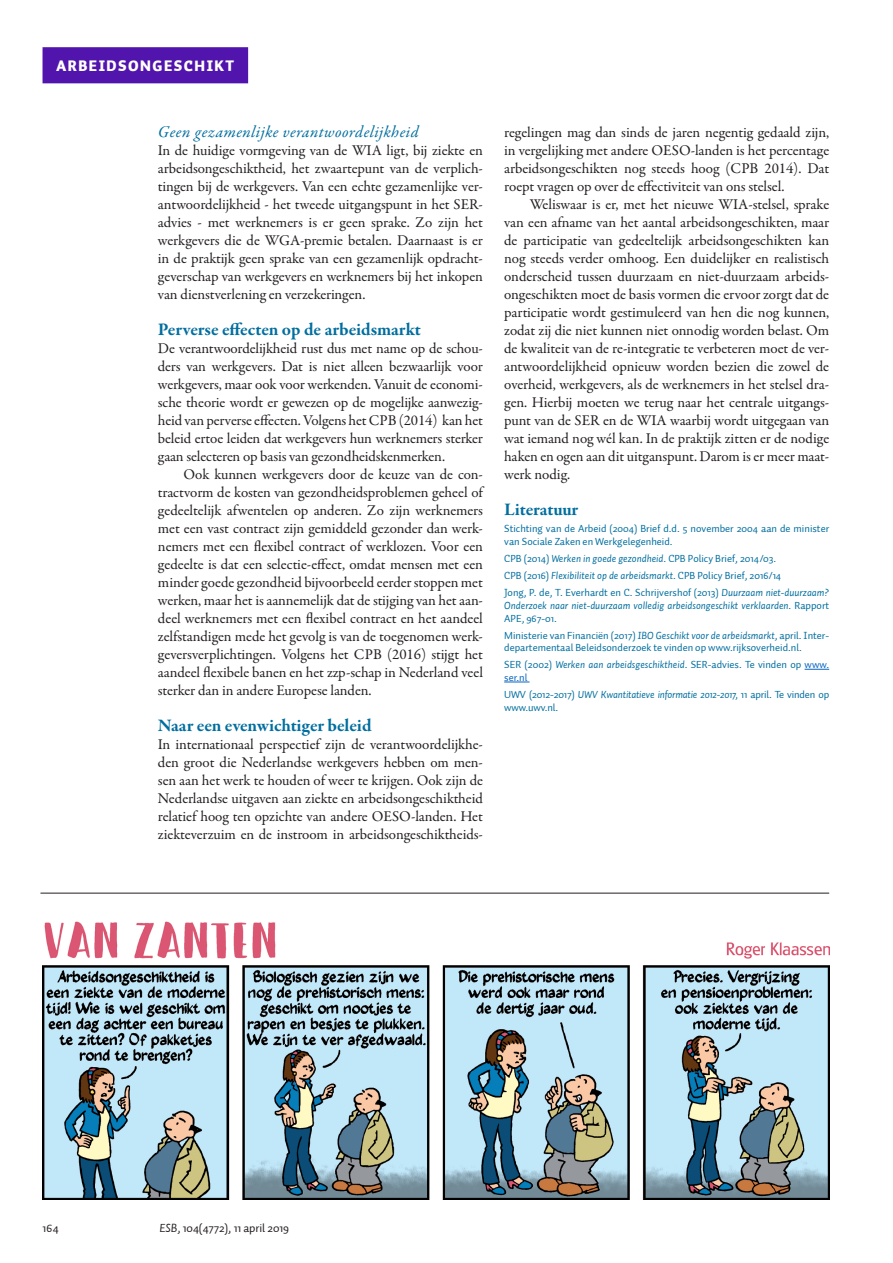
<style>
.page{position:relative;width:893px;height:1263px;background:#fff}
.page>*{position:absolute;margin:0;border:0;box-sizing:border-box;transform-origin:0 0}
.PLAT_EersteAlinea{font:700 18px "Garamond Premr Pro";color:#006e9f}
.TUSSENKOP{font:700 18px "Garamond Premr Pro";letter-spacing:-.005em;color:#006e9f}
.LITERATUURKOP{font:700 18px "Garamond Premr Pro";letter-spacing:-.01em;color:#006e9f}
.TUSSENKOPCURSIEF{font:italic 16.5px "Garamond Premr Pro";letter-spacing:.03em;color:#006e9f}
.PLAT_VervolgAlinea{font:15px/18px "Garamond Premr Pro";letter-spacing:-.01em;color:#231f20;text-align:justify}
.PLAT_EersteAlinea-2{font:15px/18px "Garamond Premr Pro";letter-spacing:-.01em;color:#231f20;text-align:justify}
.THEMATITELBLOK{font:900 15px "Auto 1";letter-spacing:.1em;color:#fff}
.t1{font:12px "Auto 1";letter-spacing:-.005em;color:#231f20}
.LITERATUURTXT{font:10.5px/12.8px "Auto 1";color:#006e9f}
.LITERATUURTXT-2{font:italic 10.5px/12.8px "Auto 1";color:#006e9f;text-align:justify}
.s1{font-style:italic}
.s2{font-style:normal}
.s3{color:#0563c1}
</style>
<div class="page">
<svg style="left:805px;top:669px;width:24px;height:1px"></svg>
<svg style="left:504px;top:682px;width:25px;height:1px"></svg>
<div style="left:43px;top:48px;width:204px;height:35px;background:#5114ac"></div>
<hr style="left:43px;top:47px;width:205px;height:2px;background:#5114ac">
<hr style="left:247px;top:49px;width:1px;height:33px;background:#5114ac">
<hr style="left:43px;top:82px;width:205px;height:1px;background:#5114ac">
<img style="left:43px;top:921px;width:786px;height:278px">
<hr style="left:40px;top:893px;width:789px;height:1px;background:#231f20">
<p class="THEMATITELBLOK" style="left:57px;top:56px;width:179px">ARBEIDSONGESCHIKT</p>
<p class="TUSSENKOPCURSIEF" style="left:158px;top:122px;width:262px">Geen gezamenlijke verantwoordelijkheid</p>
<p class="PLAT_EersteAlinea-2" style="left:158px;top:142px;width:327px">In de huidige vormgeving van de WIA ligt, bij ziekte en arbeidsongeschiktheid, het zwaartepunt van de verplich&shy;tingen bij de werkgevers. Van een echte gezamenlijke ver&shy;antwoordelijkheid - het tweede uitgangspunt in het SER&shy;advies - met werknemers is er geen sprake. Zo zijn het werkgevers die de WGA-premie betalen. Daarnaast is er in de praktijk geen sprake van een gezamenlijk opdracht&shy;geverschap van werkgevers en werknemers bij het inkopen van dienstverlening en verzekeringen.</p>
<p class="PLAT_EersteAlinea" style="left:158px;top:318px;width:264px">Perverse effecten op de arbeidsmarkt</p>
<p class="PLAT_EersteAlinea-2" style="left:158px;top:340px;width:326px">De verantwoordelijkheid rust dus met name op de schou&shy;ders van werkgevers. Dat is niet alleen bezwaarlijk voor werkgevers, maar ook voor werkenden. Vanuit de economi&shy;sche theorie wordt er gewezen op de mogelijke aanwezig&shy;heid van perverse effecten. Volgens het CPB (2014) kan het beleid ertoe leiden dat werkgevers hun werknemers sterker gaan selecteren op basis van gezondheidskenmerken.</p>
<p class="PLAT_VervolgAlinea" style="left:158px;top:466px;width:327px;text-indent:26px">Ook kunnen werkgevers door de keuze van de con&shy;tractvorm de kosten van gezondheidsproblemen geheel of gedeeltelijk afwentelen op anderen. Zo zijn werknemers met een vast contract zijn gemiddeld gezonder dan werk&shy;nemers met een flexibel contract of werklozen. Voor een gedeelte is dat een selectie-effect, omdat mensen met een minder goede gezondheid bijvoorbeeld eerder stoppen met werken, maar het is aannemelijk dat de stijging van het aan&shy;deel werknemers met een flexibel contract en het aandeel zelfstandigen mede het gevolg is van de toegenomen werk&shy;geversverplichtingen. Volgens het CPB (2016) stijgt het aandeel flexibele banen en het zzp-schap in Nederland veel sterker dan in andere Europese landen.</p>
<p class="TUSSENKOP" style="left:158px;top:714px;width:215px">Naar een evenwichtiger beleid</p>
<p class="PLAT_EersteAlinea-2" style="left:158px;top:736px;width:327px">In internationaal perspectief zijn de verantwoordelijkhe&shy;den groot die Nederlandse werkgevers hebben om men&shy;sen aan het werk te houden of weer te krijgen. Ook zijn de Nederlandse uitgaven aan ziekte en arbeidsongeschiktheid relatief hoog ten opzichte van andere OESO-landen. Het ziekteverzuim en de instroom in arbeidsongeschiktheids-</p>
<p class="PLAT_EersteAlinea-2" style="left:504px;top:124px;width:326px">regelingen mag dan sinds de jaren negentig gedaald zijn, in vergelijking met andere OESO-landen is het percentage arbeidsongeschikten nog steeds hoog (CPB 2014). Dat roept vragen op over de effectiviteit van ons stelsel.</p>
<p class="PLAT_VervolgAlinea" style="left:504px;top:196px;width:327px;text-indent:26px">Weliswaar is er, met het nieuwe WIA-stelsel, sprake van een afname van het aantal arbeidsongeschikten, maar de participatie van gedeeltelijk arbeidsongeschikten kan nog steeds verder omhoog. Een duidelijker en realistisch onderscheid tussen duurzaam en niet-duurzaam arbeids&shy;ongeschikten moet de basis vormen die ervoor zorgt dat de participatie wordt gestimuleerd van hen die nog kunnen, zodat zij die niet kunnen niet onnodig worden belast. Om de kwaliteit van de re-integratie te verbeteren moet de ver&shy;antwoordelijkheid opnieuw worden bezien die zowel de overheid, werkgevers, als de werknemers in het stelsel dra&shy;gen. Hierbij moeten we terug naar het centrale uitgangs&shy;punt van de SER en de WIA waarbij wordt uitgegaan van wat iemand nog wél kan. In de praktijk zitten er de nodige haken en ogen aan dit uitganspunt. Darom is er meer maat&shy;werk nodig.</p>
<p class="LITERATUURKOP" style="left:504px;top:498px;width:76px">Literatuur</p>
<p class="LITERATUURTXT" style="left:504px;top:522px;width:326px">Stichting van de Arbeid (2004) Brief d.d. 5 november 2004 aan de minister van Sociale Zaken en Werkgelegenheid.</p>
<p class="LITERATUURTXT" style="left:504px;top:552px;width:273px">CPB (2014) <span class="s1">Werken in goede gezondheid</span>. CPB Policy Brief, 2014/03.</p>
<p class="LITERATUURTXT" style="left:504px;top:569px;width:279px">CPB (2016) <span class="s1">Flexibiliteit op de arbeidsmarkt</span>. CPB Policy Brief, 2016/14</p>
<p class="LITERATUURTXT-2" style="left:504px;top:586px;width:326px"><span class="s2">Jong, P. de, T. Everhardt en C. Schrijvershof (2013)</span> Duurzaam niet-duurzaam?<br>Onderzoek naar niet-duurzaam volledig arbeidsongeschikt verklaarden<span class="s2">. Rapport APE, 967-01.</span></p>
<p class="LITERATUURTXT" style="left:504px;top:629px;width:326px">Ministerie van Financiën (2017) <span class="s1">IBO Geschikt voor de arbeidsmarkt</span>, april. Inter&shy;departementaal Beleidsonderzoek te vinden op www.rijksoverheid.nl.</p>
<p class="LITERATUURTXT" style="left:504px;top:658px;width:326px">SER (2002) <span class="s1">Werken aan arbeidsgeschiktheid</span>. SER-advies. Te vinden op <span class="s3">www. ser.nl</span></p>
<p class="LITERATUURTXT" style="left:504px;top:688px;width:326px">UWV (2012-2017) <span class="s1">UWV Kwantitatieve informatie 2012-2017,</span> 11 april. Te vinden op www.uwv.nl.</p>
<p class="t1" style="left:43px;top:1221px;width:18px">164</p>
<p class="t1" style="left:160px;top:1221px;width:131px"><span class="s1">ESB</span>, 104(4772), 11 april 2019</p>
</div>
